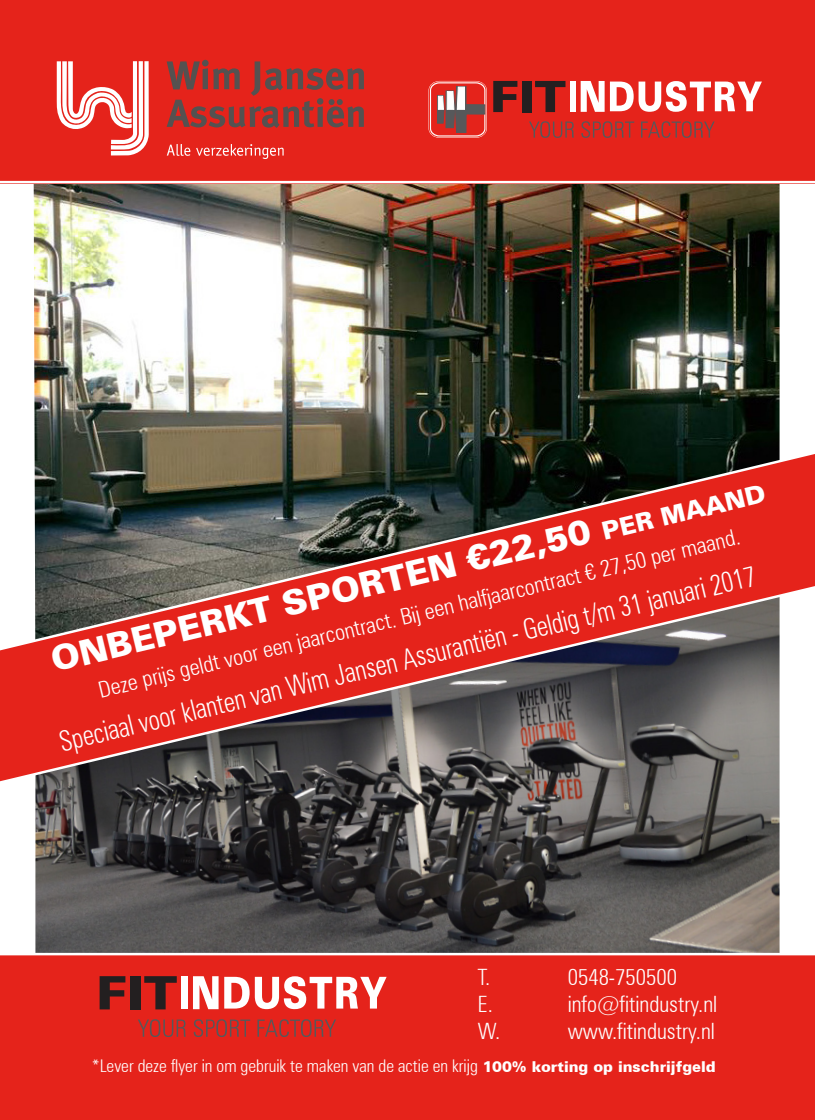
<style>
.page{position:relative;width:815px;height:1120px;background:#fff}
.page>*{position:absolute;margin:0;border:0;box-sizing:border-box;transform-origin:0 0}
.t1{font:900 35px "Zurich BT";color:#fff}
.t2{font:300 condensed 28.5px "Zurich BT";color:#fff;scale:.88 1}
.t3{font:900 25px "Zurich BT";color:#fff}
.t4{font:300 condensed 22.5px "Zurich BT";color:#fff}
.t5{font:300 condensed 17.5px "Zurich BT";color:#fff}
.s1{font-weight:900;font-stretch:normal;font-size:15px}
</style>
<div class="page">
<img style="left:34px;top:183px;width:746px;height:262px">
<img style="left:35px;top:797px;width:745px;height:156px">
<div style="left:0;top:953px;width:815px;height:167px;background:#e5231b"></div>
<svg style="left:0;top:445px;width:815px;height:352px;background:#604d47"></svg>
<div style="left:0;top:0;width:815px;height:183px;background:#e5231b"></div>
<div style="left:570px;top:81px;width:5px;height:30px;background:#fff"></div>
<svg style="left:581px;top:81px;width:181px;height:31px"></svg>
<div style="left:522px;top:81px;width:9px;height:31px;background:#231f20"></div>
<svg style="left:535px;top:81px;width:30px;height:31px"></svg>
<svg style="left:529px;top:121px;width:45px;height:17px"></svg>
<svg style="left:581px;top:121px;width:53px;height:17px"></svg>
<svg style="left:641px;top:121px;width:74px;height:17px"></svg>
<svg style="left:0;top:509px;width:815px;height:225px;background:#ac4843"></svg>
<svg style="left:428px;top:80px;width:89px;height:58px"></svg>
<hr style="left:0;top:953px;width:815px;height:2px;background:#fff">
<hr style="left:0;top:181px;width:815px;height:2px;background:#fff">
<div style="left:181px;top:976px;width:6px;height:32px;background:#fff"></div>
<svg style="left:193px;top:976px;width:194px;height:33px"></svg>
<svg style="left:100px;top:976px;width:25px;height:33px"></svg>
<div style="left:130px;top:976px;width:10px;height:33px;background:#231f20"></div>
<svg style="left:144px;top:976px;width:33px;height:33px"></svg>
<svg style="left:138px;top:1019px;width:48px;height:18px"></svg>
<svg style="left:194px;top:1019px;width:56px;height:18px"></svg>
<svg style="left:257px;top:1019px;width:79px;height:18px"></svg>
<svg style="left:57px;top:61px;width:92px;height:94px"></svg>
<svg style="left:167px;top:144px;width:117px;height:15px"></svg>
<svg style="left:167px;top:60px;width:197px;height:68px"></svg>
<p class="t3" style="left:599px;top:517px;width:169px;rotate:-14deg">PER MAAND</p>
<p class="t1" style="left:46px;top:637px;width:556px;rotate:-13deg">ONBEPERKT SPORTEN €22,50</p>
<p class="t4" style="left:95px;top:674px;width:660px;rotate:-13deg">Deze prijs geldt voor een jaarcontract. Bij een halfjaarcontract € 27,50 per maand.</p>
<p class="t2" style="left:56px;top:728px;width:814px;rotate:-14deg">Speciaal voor klanten van Wim Jansen Assurantiën - Geldig t/m 31 januari 2017</p>
<p class="t4" style="left:478px;top:963px;width:14px">T.</p>
<p class="t4" style="left:568px;top:963px;width:111px">0548-750500</p>
<p class="t4" style="left:478px;top:990px;width:17px">E.</p>
<p class="t4" style="left:568px;top:990px;width:151px">info@fitindustry.nl</p>
<p class="t4" style="left:478px;top:1017px;width:24px">W.</p>
<p class="t4" style="left:568px;top:1017px;width:149px">www.fitindustry.nl</p>
<p class="t5" style="left:92px;top:1054px;width:626px">*Lever deze flyer in om gebruik te maken van de actie en krijg <span class="s1">100% korting op inschrijfgeld</span></p>
</div>
